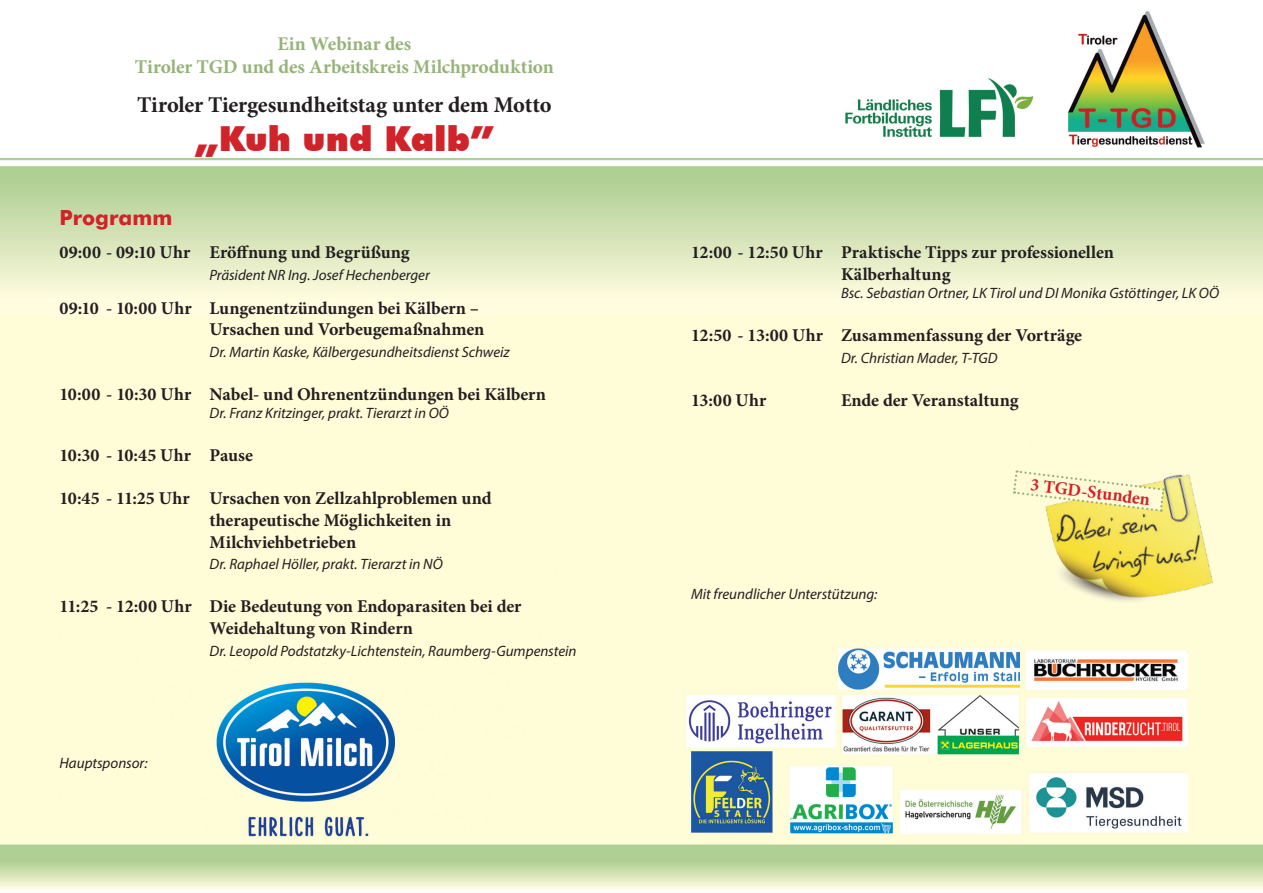
<style>
.page{position:relative;width:1263px;height:893px;background:#fff}
.page>*{position:absolute;margin:0;border:0;box-sizing:border-box;transform-origin:0 0}
.t1{font:900 34.5px "Futura BT";letter-spacing:.005em;color:#d1232a}
.t2{font:700 22.5px "Minion Pro";letter-spacing:-.01em;color:#231f20}
.t3{font:700 21px "Futura BT";color:#d1232a}
.t4{font:700 19.5px/22.5px "Minion Pro";letter-spacing:-.005em;color:#96b379;text-align:center}
.t5{font:700 18px/21.6px "Minion Pro";letter-spacing:-.005em;color:#231f20}
.t6{font:700 18px "Minion Pro";color:#d1232a}
.t7{font:italic 15px "Myriad Pro";color:#231f20}
</style>
<div class="page">
<img style="left:0;top:11px;width:1263px;height:878px">
<img style="left:1024px;top:448px;width:214px;height:216px">
<svg style="left:1012px;top:469px;width:153px;height:44px;background:#f8f4c0"></svg>
<p class="t4" style="left:135px;top:33px;width:420px">Ein Webinar des<br>Tiroler TGD und des Arbeitskreis Milchproduktion</p>
<p class="t2" style="left:137px;top:89px;width:416px">Tiroler Tiergesundheitstag unter dem Motto</p>
<h1 class="t1" style="left:195px;top:118px;width:300px">„Kuh und Kalb”</h1>
<p class="t3" style="left:60px;top:205px;width:114px">Programm</p>
<p class="t5" style="left:60px;top:242px;width:352px">09:00 - 09:10 Uhr Eröffnung und Begrüßung</p>
<p class="t7" style="left:210px;top:266px;width:222px">Präsident NR Ing. Josef Hechenberger</p>
<p class="t5" style="left:60px;top:297px;width:426px;text-align:right">09:10 - 10:00 Uhr Lungenentzündungen bei Kälbern –<br>Ursachen und Vorbeugemaßnahmen</p>
<p class="t7" style="left:210px;top:342px;width:302px">Dr. Martin Kaske, Kälbergesundheitsdienst Schweiz</p>
<p class="t5" style="left:60px;top:383px;width:488px">10:00 - 10:30 Uhr Nabel- und Ohrenentzündungen bei Kälbern</p>
<p class="t7" style="left:210px;top:404px;width:241px">Dr. Franz Kritzinger, prakt. Tierarzt in OÖ</p>
<p class="t5" style="left:60px;top:444px;width:195px">10:30 - 10:45 Uhr Pause</p>
<p class="t5" style="left:210px;top:488px;width:283px;text-indent:-150px">10:45 - 11:25 Uhr Ursachen von Zellzahlproblemen und therapeutische Möglichkeiten in<br>Milchviehbetrieben</p>
<p class="t7" style="left:210px;top:555px;width:235px">Dr. Raphael Höller, prakt. Tierarzt in NÖ</p>
<p class="t5" style="left:210px;top:596px;width:313px;text-indent:-150px">11:25 - 12:00 Uhr Die Bedeutung von Endoparasiten bei der<br>Weidehaltung von Rindern</p>
<p class="t7" style="left:210px;top:641px;width:368px">Dr. Leopold Podstatzky-Lichtenstein, Raumberg-Gumpenstein</p>
<p class="t7" style="left:60px;top:754px;width:90px">Hauptsponsor:</p>
<p class="t5" style="left:841px;top:242px;width:274px;text-indent:-150px">12:00 - 12:50 Uhr Praktische Tipps zur professionellen<br>Kälberhaltung</p>
<p class="t7" style="left:841px;top:284px;width:380px">Bsc. Sebastian Ortner, LK Tirol und DI Monika Gstöttinger, LK OÖ</p>
<p class="t5" style="left:691px;top:324px;width:393px">12:50 - 13:00 Uhr Zusammenfassung der Vorträge</p>
<p class="t7" style="left:841px;top:348px;width:158px">Dr. Christian Mader, T-TGD</p>
<p class="t5" style="left:691px;top:389px;width:77px">13:00 Uhr</p>
<p class="t5" style="left:841px;top:389px;width:179px">Ende der Veranstaltung</p>
<p class="t7" style="left:691px;top:585px;width:188px">Mit freundlicher Unterstützung:</p>
<p class="t6" style="left:1032px;top:472px;width:122px;rotate:7deg">3 TGD-Stunden</p>
</div>
